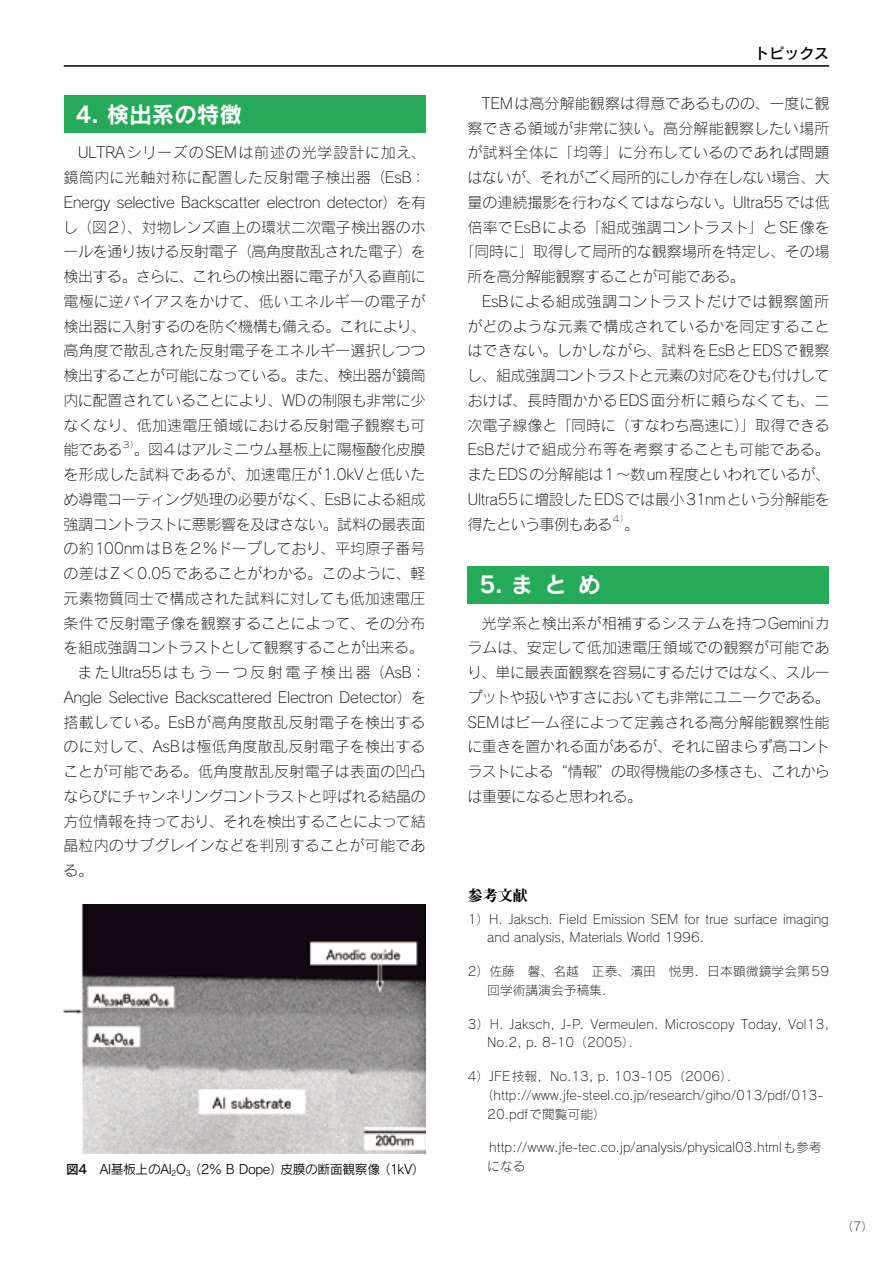
<style>
.page{position:relative;width:893px;height:1263px;background:#fff}
.page>*{position:absolute;margin:0;border:0;box-sizing:border-box;transform-origin:0 0}
.t1{font:22.5px "Rodin Pro B";color:#fff}
.t2{font:15px/24.8px "Rodin Pro L";letter-spacing:-.01em;color:#000;text-align:justify}
.t3{font:15px "Rodin Pro L";letter-spacing:.015em;color:#000}
.t4{font:15px "Rodin Pro L";letter-spacing:.01em;color:#000}
.t5{font:15px "Rodin Pro L";letter-spacing:-.035em;color:#000}
.t6{font:15px "Rodin Pro L";letter-spacing:-.03em;color:#000}
.t7{font:15px "Rodin Pro L";letter-spacing:.02em;color:#000}
.t8{font:15px "Rodin Pro L";letter-spacing:.15em;color:#000}
.t9{font:15px "Rodin Pro L";letter-spacing:-.04em;color:#000}
.t10{font:15px "Rodin Pro DB";color:#000}
.t11{font:15px "Midashi Min Pro MA31";color:#000}
.t12{font:12.75px/18.8px "Rodin Pro L";color:#000}
.t13{font:12.75px "Rodin Pro M";letter-spacing:-.025em;color:#000}
.t14{font:12px "Rodin Pro L";color:#000}
.t15{font:8.7px "Rodin Pro L";color:#000}
.s1{color:#fff}
.s2{font-family:"Rodin Pro DB"}
</style>
<div class="page">
<hr style="left:64px;top:65px;width:765px;height:2px;background:#000">
<div style="left:64px;top:96px;width:361px;height:37px;background:#24aa58"></div>
<div style="left:468px;top:566px;width:361px;height:37px;background:#24aa58"></div>
<img style="left:64px;top:905px;width:361px;height:248px">
<h1 class="t1" style="left:76px;top:99px;width:168px">4. 検出系の特徴</h1>
<p class="t2" style="left:63px;top:140px;width:364px;text-indent:15px">ULTRAシリーズのSEMは前述の光学設計に加え、鏡筒内に光軸対称に配置した反射電子検出器（EsB：Energy selective Backscatter electron detector）を有し（図２）、対物レンズ直上の環状二次電子検出器のホールを通り抜ける反射電子（高角度散乱された電子）を検出する。さらに、これらの検出器に電子が入る直前に電極に逆バイアスをかけて、低いエネルギーの電子が検出器に入射するのを防ぐ機構も備える。これにより、高角度で散乱された反射電子をエネルギー選択しつつ検出することが可能になっている。また、検出器が鏡筒内に配置されていることにより、WDの制限も非常に少なくなり、低加速電圧領域における反射電子観察も可能である</p>
<p class="t15" style="left:122px;top:439px;width:19px">３）</p>
<p class="t2" style="left:134px;top:437px;width:293px">。図４はアルミニウム基板上に陽極酸化皮膜</p>
<p class="t3" style="left:63px;top:465px;width:364px">を形成した試料であるが、加速電圧が1.0kVと低いた</p>
<p class="t2" style="left:64px;top:486px;width:364px">め導電コーティング処理の必要がなく、EsBによる組成</p>
<p class="t6" style="left:64px;top:514px;width:364px">強調コントラストに悪影響を及ぼさない。試料の最表面</p>
<p class="t2" style="left:64px;top:536px;width:364px">の約100nmはBを２％ドープしており、平均原子番号</p>
<p class="t2" style="left:64px;top:561px;width:363px">の差はZ＜0.05であることがわかる。このように、軽</p>
<p class="t2" style="left:64px;top:585px;width:363px">元素物質同士で構成された試料に対しても低加速電圧</p>
<p class="t3" style="left:64px;top:613px;width:363px">条件で反射電子像を観察することによって、その分布</p>
<p class="t5" style="left:63px;top:638px;width:362px">を組成強調コントラストとして観察することが出来る。</p>
<p class="t8" style="left:78px;top:663px;width:350px">またUltra55はもう一つ反射電子検出器（AsB：</p>
<p class="t2" style="left:64px;top:684px;width:364px">Angle Selective Backscattered Electron Detector）を</p>
<p class="t7" style="left:64px;top:712px;width:363px">搭載している。EsBが高角度散乱反射電子を検出する</p>
<p class="t3" style="left:64px;top:737px;width:364px">のに対して、AsBは極低角度散乱反射電子を検出する</p>
<p class="t3" style="left:63px;top:762px;width:364px">ことが可能である。低角度散乱反射電子は表面の凹凸</p>
<p class="t6" style="left:64px;top:787px;width:364px">ならびにチャンネリングコントラストと呼ばれる結晶の</p>
<p class="t5" style="left:64px;top:811px;width:364px">方位情報を持っており、それを検出することによって結</p>
<p class="t4" style="left:63px;top:836px;width:364px">晶粒内のサブグレインなどを判別することが可能であ</p>
<p class="t2" style="left:64px;top:858px;width:31px">る。</p>
<p class="t10" style="left:754px;top:43px;width:76px">トピックス</p>
<p class="t2" style="left:482px;top:90px;width:349px">TEMは高分解能観察は得意であるものの、一度に観</p>
<p class="t4" style="left:468px;top:118px;width:363px">察できる領域が非常に狭い。高分解能観察したい場所</p>
<p class="t4" style="left:467px;top:143px;width:363px">が試料全体に「均等」に分布しているのであれば問題</p>
<p class="t5" style="left:467px;top:168px;width:364px">はないが、それがごく局所的にしか存在しない場合、大</p>
<p class="t2" style="left:468px;top:189px;width:364px">量の連続撮影を行わなくてはならない。Ultra55では低</p>
<p class="t2" style="left:468px;top:214px;width:364px">倍率でEsBによる「組成強調コントラスト」とSE像を</p>
<p class="t2" style="left:460px;top:239px;width:372px">「同時に」取得して局所的な観察場所を特定し、その場</p>
<p class="t2" style="left:468px;top:264px;width:279px">所を高分解能観察することが可能である。</p>
<p class="t3" style="left:482px;top:292px;width:349px">EsBによる組成強調コントラストだけでは観察箇所</p>
<p class="t4" style="left:467px;top:316px;width:364px">がどのような元素で構成されているかを同定すること</p>
<p class="t2" style="left:467px;top:338px;width:364px">はできない。しかしながら、試料をEsBとEDSで観察</p>
<p class="t2" style="left:467px;top:363px;width:364px">し、組成強調コントラストと元素の対応をひも付けして</p>
<p class="t2" style="left:467px;top:387px;width:364px">おけば、長時間かかるEDS面分析に頼らなくても、二</p>
<p class="t2" style="left:468px;top:412px;width:364px">次電子線像と「同時に（すなわち高速に）」取得できる</p>
<p class="t7" style="left:467px;top:440px;width:364px">EsBだけで組成分布等を考察することも可能である。</p>
<p class="t2" style="left:467px;top:462px;width:364px">またEDSの分解能は１～数um程度といわれているが、</p>
<p class="t2" style="left:467px;top:486px;width:364px">Ultra55に増設したEDSでは最小31nmという分解能を</p>
<p class="t9" style="left:468px;top:514px;width:146px">得たという事例もある</p>
<p class="t15" style="left:612px;top:513px;width:19px">４）</p>
<p class="t2" style="left:624px;top:511px;width:16px">。</p>
<h1 class="t1" style="left:480px;top:570px;width:123px">5. まとめ</h1>
<p class="t2" style="left:467px;top:610px;width:364px;text-indent:15px">光学系と検出系が相補するシステムを持つGeminiカラムは、安定して低加速電圧領域での観察が可能であり、単に最表面観察を容易にするだけではなく、スループットや扱いやすさにおいても非常にユニークである。SEMはビーム径によって定義される高分解能観察性能に重きを置かれる面があるが、それに留まらず高コントラストによる“情報”の取得機能の多様さも、これからは重要になると思われる。</p>
<p class="t11" style="left:468px;top:884px;width:61px">参考文献</p>
<p class="t12" style="left:487px;top:909px;width:343px;text-indent:-19px">1）H. Jaksch. Field Emission SEM for true surface imaging and analysis, Materials World 1996.</p>
<p class="t12" style="left:487px;top:962px;width:343px;text-indent:-20px">2）佐藤　馨、名越　正泰、濱田　悦男．日本顕微鏡学会第59回学術講演会予稿集．</p>
<p class="t12" style="left:487px;top:1014px;width:343px;text-indent:-19px">3）H. Jaksch, J-P. Vermeulen. Microscopy Today, Vol13,<br>No.2, p. 8-10（2005）．</p>
<p class="t12" style="left:468px;top:1067px;width:273px">4）JFE技報，No.13, p. 103-105（2006）．</p>
<p class="t12" style="left:481px;top:1085px;width:344px">（http://www.jfe-steel.co.jp/research/giho/013/pdf/013-</p>
<p class="t12" style="left:487px;top:1104px;width:120px">20.pdfで閲覧可能）</p>
<p class="t12" style="left:468px;top:1138px;width:355px"><span class="s1">1</span>　http://www.jfe-tec.co.jp/analysis/physical03.htmlも参考</p>
<p class="t13" style="left:66px;top:1161px;width:360px"><span class="s2">図4</span>　Al基板上のAl<sub>2</sub>O<sub>3</sub>（2% B Dope）皮膜の断面観察像（1kV）</p>
<p class="t12" style="left:487px;top:1157px;width:40px">になる</p>
<p class="t14" style="left:841px;top:1219px;width:34px">（7）</p>
</div>
